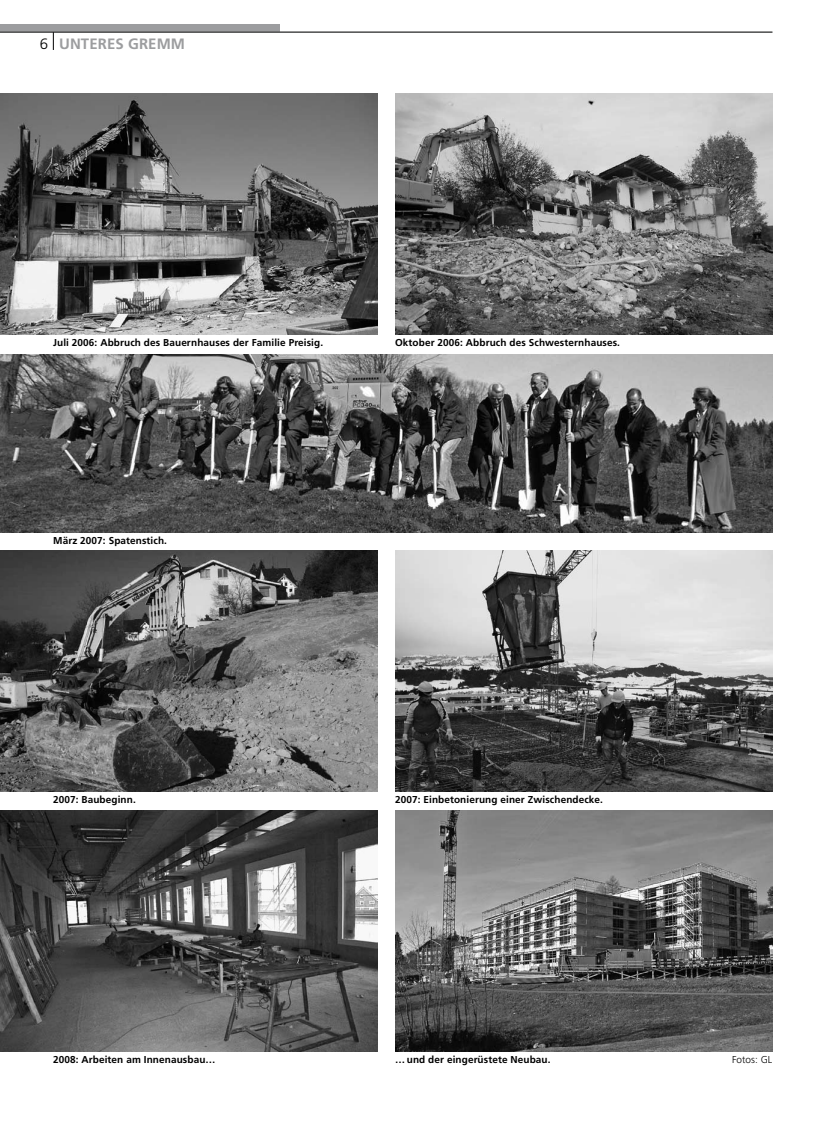
<style>
.page{position:relative;width:815px;height:1134px;background:#fff}
.page>*{position:absolute;margin:0;border:0;box-sizing:border-box;transform-origin:0 0}
.t1{font:700 15px "Frutiger";letter-spacing:.005em;color:#9c9d9f}
.t2{font:700 10px "Frutiger";letter-spacing:.01em;color:#000}
.t3{font:300 10px "Frutiger";color:#000}
.s1{font-weight:300;color:#000}
</style>
<div class="page">
<div style="left:0;top:25px;width:280px;height:7px;background:#9c9d9f"></div>
<hr style="left:0;top:32px;width:772px;height:1px;background:#000">
<svg style="left:53px;top:32px;width:1px;height:18px"></svg>
<img style="left:0;top:94px;width:377px;height:240px">
<img style="left:0;top:354px;width:772px;height:179px">
<img style="left:0;top:551px;width:377px;height:241px">
<img style="left:0;top:811px;width:377px;height:241px">
<img style="left:395px;top:551px;width:377px;height:241px">
<img style="left:395px;top:810px;width:377px;height:241px">
<img style="left:395px;top:94px;width:377px;height:241px">
<h1 class="t1" style="left:40px;top:35px;width:147px"><span class="s1">6</span> UNTERES GREMM</h1>
<p class="t2" style="left:53px;top:337px;width:272px">Juli 2006: Abbruch des Bauernhauses der Familie Preisig.</p>
<p class="t2" style="left:395px;top:337px;width:226px">Oktober 2006: Abbruch des Schwesternhauses.</p>
<p class="t2" style="left:53px;top:535px;width:115px">März 2007: Spatenstich.</p>
<p class="t2" style="left:53px;top:794px;width:84px">2007: Baubeginn.</p>
<p class="t2" style="left:395px;top:794px;width:209px">2007: Einbetonierung einer Zwischendecke.</p>
<p class="t2" style="left:53px;top:1054px;width:164px">2008: Arbeiten am Innenausbau…</p>
<p class="t2" style="left:395px;top:1054px;width:157px">… und der eingerüstete Neubau.</p>
<p class="t3" style="left:732px;top:1054px;width:42px">Fotos: GL</p>
</div>
